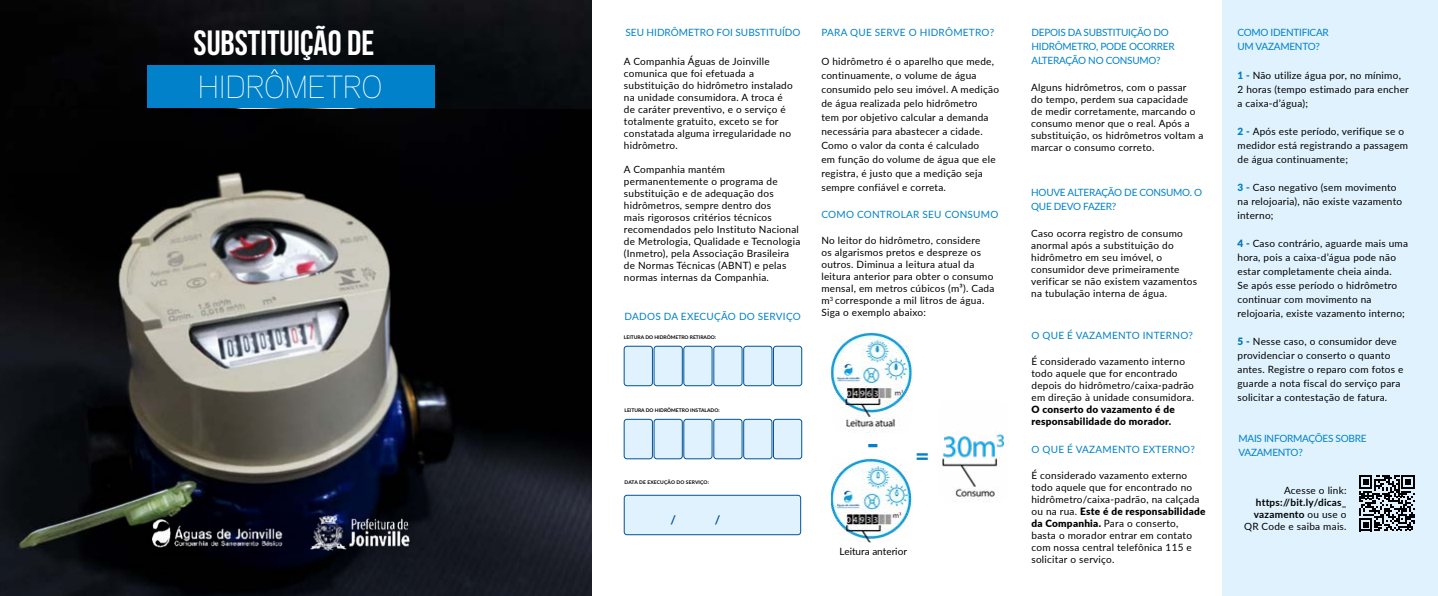
<style>
.page{position:relative;width:1438px;height:596px;background:#fff}
.page>*{position:absolute;margin:0;border:0;box-sizing:border-box;transform-origin:0 0}
.t1{font:35px "Bebas Neue";color:#fff}
.t2{font:700 35px "Lato";color:#0081c9}
.t3{font:100 32px "Aaux Next";color:#fff}
.t4{font:700 25px "Lato";color:#0081c9}
.t5{font:700 12px "Lato";color:#005297}
.t6{font:10px/12px "Lato";letter-spacing:.025em;color:#000}
.t7{font:10px/14px "Lato";letter-spacing:-.025em;color:#0081c9}
.t8{font:10px "Lato";letter-spacing:.025em;color:#0081c9}
.t9{font:700 10px/12px "Lato";letter-spacing:.025em;color:#000;text-align:right}
.t10{font:900 10px/12px "Lato";letter-spacing:.025em;color:#000}
.t11{font:10px "Lato";color:#0081c9}
.t12{font:10px "Lato";color:#000}
.t13{font:700 5px "Lato";color:#000}
.t14{font:700 5px "Lato";letter-spacing:.025em;color:#000}
.s1{font-weight:900}
.s2{font-weight:900;color:#0081c9}
.s3{font-weight:900;color:#0073b3}
.s4{font-weight:400}
</style>
<div class="page">
<img style="left:0;top:0;width:591px;height:109px">
<img style="left:0;top:109px;width:591px;height:486px">
<div style="left:148px;top:66px;width:287px;height:42px;background:#0081c9"></div>
<img style="left:148px;top:513px;width:265px;height:40px">
<div style="left:1222px;top:0;width:215px;height:595px;background:#dff2fd"></div>
<div style="left:713px;top:346px;width:29px;height:39px;background:#dff2fd;border-radius:3px"></div>
<div style="left:713px;top:346px;width:29px;height:40px;border:1px solid #005297;border-radius:3px"></div>
<div style="left:713px;top:419px;width:29px;height:39px;background:#dff2fd;border-radius:3px"></div>
<div style="left:713px;top:419px;width:29px;height:40px;border:1px solid #005297;border-radius:3px"></div>
<div style="left:624px;top:346px;width:28px;height:39px;background:#dff2fd;border-radius:3px"></div>
<div style="left:624px;top:346px;width:28px;height:40px;border:1px solid #005297;border-radius:3px"></div>
<div style="left:624px;top:419px;width:28px;height:39px;background:#dff2fd;border-radius:3px"></div>
<div style="left:624px;top:419px;width:28px;height:40px;border:1px solid #005297;border-radius:3px"></div>
<div style="left:743px;top:346px;width:29px;height:39px;background:#dff2fd;border-radius:3px"></div>
<div style="left:743px;top:346px;width:29px;height:40px;border:1px solid #005297;border-radius:3px"></div>
<div style="left:743px;top:419px;width:29px;height:39px;background:#dff2fd;border-radius:3px"></div>
<div style="left:743px;top:419px;width:29px;height:40px;border:1px solid #005297;border-radius:3px"></div>
<div style="left:654px;top:346px;width:28px;height:39px;background:#dff2fd;border-radius:3px"></div>
<div style="left:653px;top:346px;width:29px;height:40px;border:1px solid #005297;border-radius:3px"></div>
<div style="left:654px;top:419px;width:28px;height:39px;background:#dff2fd;border-radius:3px"></div>
<div style="left:653px;top:419px;width:29px;height:40px;border:1px solid #005297;border-radius:3px"></div>
<div style="left:773px;top:346px;width:28px;height:39px;background:#dff2fd;border-radius:3px"></div>
<div style="left:773px;top:346px;width:29px;height:40px;border:1px solid #005297;border-radius:3px"></div>
<div style="left:773px;top:419px;width:28px;height:39px;background:#dff2fd;border-radius:3px"></div>
<div style="left:773px;top:419px;width:29px;height:40px;border:1px solid #005297;border-radius:3px"></div>
<div style="left:683px;top:346px;width:29px;height:39px;background:#dff2fd;border-radius:3px"></div>
<div style="left:683px;top:346px;width:29px;height:40px;border:1px solid #005297;border-radius:3px"></div>
<div style="left:683px;top:419px;width:29px;height:39px;background:#dff2fd;border-radius:3px"></div>
<div style="left:683px;top:419px;width:29px;height:40px;border:1px solid #005297;border-radius:3px"></div>
<div style="left:624px;top:495px;width:176px;height:39px;background:#dff2fd;border-radius:3px"></div>
<div style="left:624px;top:494px;width:176px;height:40px;border:1px solid #005297;border-radius:3px"></div>
<img style="left:831px;top:332px;width:80px;height:101px">
<img style="left:831px;top:458px;width:80px;height:84px">
<img style="left:942px;top:434px;width:62px;height:68px">
<svg style="left:1359px;top:475px;width:55px;height:56px"></svg>
<h1 class="t1" style="left:193px;top:24px;width:182px">SUBSTITUIÇÃO DE</h1>
<h2 class="t3" style="left:198px;top:66px;width:185px">HIDRÔMETRO</h2>
<p class="t6" style="left:821px;top:53px;width:179px;line-height:14px">O hidrômetro é o aparelho que mede, continuamente, o volume de água consumido pelo seu imóvel. A medição de água realizada pelo hidrômetro<br>tem por objetivo calcular a demanda necessária para abastecer a cidade.<br>Como o valor da conta é calculado<br>em função do volume de água que ele registra, é justo que a medição seja sempre confiável e correta.</p>
<p class="t11" style="left:625px;top:26px;width:177px">SEU HIDRÔMETRO FOI SUBSTITUÍDO</p>
<p class="t8" style="left:821px;top:26px;width:174px">PARA QUE SERVE O HIDRÔMETRO?</p>
<p class="t6" style="left:624px;top:54px;width:170px">A Companhia Águas de Joinville comunica que foi efetuada a substituição do hidrômetro instalado na unidade consumidora. A troca é de caráter preventivo, e o serviço é totalmente gratuito, exceto se for constatada alguma irregularidade no hidrômetro.</p>
<p class="t6" style="left:624px;top:162px;width:178px">A Companhia mantém permanentemente o programa de substituição e de adequação dos hidrômetros, sempre dentro dos<br>mais rigorosos critérios técnicos recomendados pelo Instituto Nacional de Metrologia, Qualidade e Tecnologia (Inmetro), pela Associação Brasileira de Normas Técnicas (ABNT) e pelas normas internas da Companhia.</p>
<p class="t8" style="left:821px;top:207px;width:178px">COMO CONTROLAR SEU CONSUMO</p>
<p class="t6" style="left:821px;top:234px;width:174px">No leitor do hidrômetro, considere<br>os algarismos pretos e despreze os outros. Diminua a leitura atual da leitura anterior para obter o consumo mensal, em metros cúbicos (m³). Cada m<sup>3</sup> corresponde a mil litros de água.<br>Siga o exemplo abaixo:</p>
<p class="t8" style="left:624px;top:309px;width:178px">DADOS DA EXECUÇÃO DO SERVIÇO</p>
<p class="t13" style="left:624px;top:333px;width:94px">LEITURA DO HIDRÔMETRO RETIRADO:</p>
<p class="t13" style="left:624px;top:406px;width:97px">LEITURA DO HIDRÔMETRO INSTALADO:</p>
<p class="t14" style="left:624px;top:477px;width:86px">DATA DE EXECUÇÃO DO SERVIÇO:</p>
<p class="t5" style="left:670px;top:510px;width:7px">/</p>
<p class="t5" style="left:715px;top:510px;width:7px">/</p>
<h1 class="t2" style="left:866px;top:417px;width:15px">-</h1>
<h3 class="t4" style="left:915px;top:437px;width:16px">=</h3>
<p class="t12" style="left:839px;top:544px;width:69px">Leitura anterior</p>
<p class="t7" style="left:1031px;top:25px;width:145px">DEPOIS DA SUBSTITUIÇÃO DO<br>HIDRÔMETRO, PODE OCORRER<br>ALTERAÇÃO NO CONSUMO?</p>
<p class="t7" style="left:1237px;top:25px;width:93px">COMO IDENTIFICAR<br>UM VAZAMENTO?</p>
<p class="t6" style="left:1031px;top:81px;width:174px">Alguns hidrômetros, com o passar<br>do tempo, perdem sua capacidade<br>de medir corretamente, marcando o consumo menor que o real. Após a substituição, os hidrômetros voltam a marcar o consumo correto.</p>
<p class="t7" style="left:1031px;top:184px;width:172px">HOUVE ALTERAÇÃO DE CONSUMO. O<br>QUE DEVO FAZER?</p>
<p class="t6" style="left:1031px;top:227px;width:167px">Caso ocorra registro de consumo anormal após a substituição do hidrômetro em seu imóvel, o consumidor deve primeiramente verificar se não existem vazamentos na tubulação interna de água.</p>
<p class="t8" style="left:1031px;top:328px;width:163px">O QUE É VAZAMENTO INTERNO?</p>
<p class="t6" style="left:1031px;top:354px;width:164px">É considerado vazamento interno todo aquele que for encontrado depois do hidrômetro/caixa-padrão em direção à unidade consumidora.</p>
<p class="t10" style="left:1031px;top:402px;width:145px">O conserto do vazamento é de responsabilidade do morador.</p>
<p class="t8" style="left:1031px;top:442px;width:165px">O QUE É VAZAMENTO EXTERNO?</p>
<p class="t6" style="left:1031px;top:468px;width:175px">É considerado vazamento externo todo aquele que for encontrado no hidrômetro/caixa-padrão, na calçada ou na rua. <span class="s1">Este é de responsabilidade da Companhia.</span> Para o conserto,<br>basta o morador entrar em contato com nossa central telefônica 115 e solicitar o serviço.</p>
<p class="t6" style="left:1237px;top:67px;width:173px;line-height:14px"><span class="s2">1 -</span> Não utilize água por, no mínimo,<br>2 horas (tempo estimado para encher a caixa-d’água);</p>
<p class="t6" style="left:1237px;top:123px;width:172px;line-height:14px"><span class="s2">2 -</span> Após este período, verifique se o medidor está registrando a passagem de água continuamente;</p>
<p class="t6" style="left:1237px;top:179px;width:166px;line-height:14px"><span class="s2">3 -</span> Caso negativo (sem movimento na relojoaria), não existe vazamento interno;</p>
<p class="t6" style="left:1237px;top:235px;width:172px;line-height:14px"><span class="s3">4 -</span> Caso contrário, aguarde mais uma hora, pois a caixa-d’água pode não estar completamente cheia ainda.<br>Se após esse período o hidrômetro continuar com movimento na relojoaria, existe vazamento interno;</p>
<p class="t6" style="left:1237px;top:333px;width:167px;line-height:14px"><span class="s3">5 -</span> Nesse caso, o consumidor deve providenciar o conserto o quanto antes. Registre o reparo com fotos e guarde a nota fiscal do serviço para solicitar a contestação de fatura.</p>
<p class="t7" style="left:1238px;top:431px;width:129px">MAIS INFORMAÇÕES SOBRE<br>VAZAMENTO?</p>
<p class="t6" style="left:1283px;top:483px;width:64px">Acesse o link:</p>
<p class="t9" style="left:1243px;top:495px;width:104px">https://bit.ly/dicas_ vazamento <span class="s4">ou use o<br>QR Code e saiba mais.</span></p>
</div>
